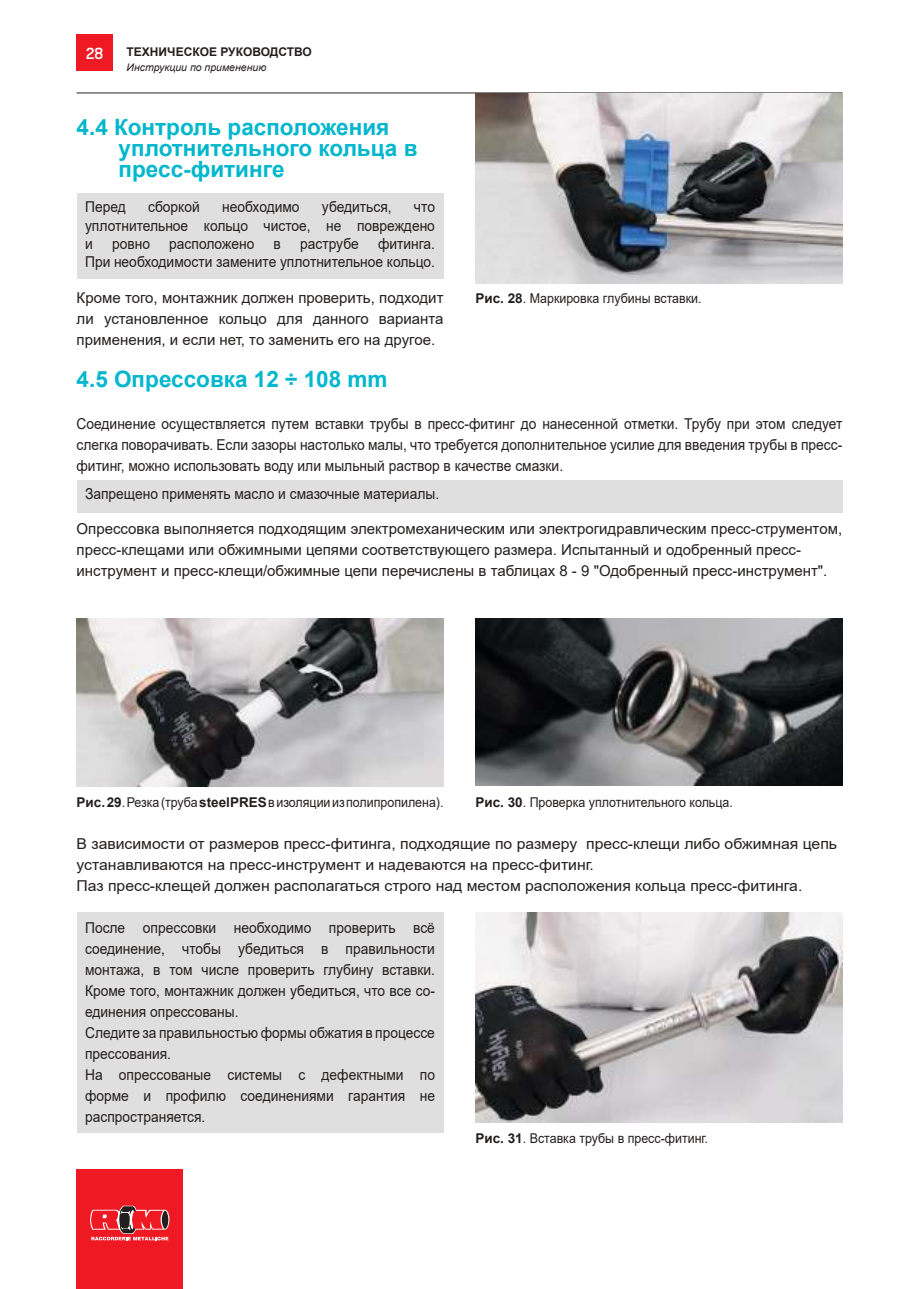
<style>
.page{position:relative;width:919px;height:1289px;background:#fff}
.page>*{position:absolute;margin:0;border:0;box-sizing:border-box;transform-origin:0 0}
.t1{font:700 22.5px/21px "Arial";color:#02b7cd}
.t2{font:15px/21px "Arial";color:#241f1f;text-align:justify;scale:.92 1}
.t3{font:15px/21px "Arial";color:#241f1f;text-align:justify}
.t4{font:15px/21px "Arial";color:#241f1f;scale:1.05 1}
.t5{font:500 15px "Heron Sans";color:#fff}
.t6{font:13.5px "Arial";color:#241f1f;scale:.92 1}
.t7{font:700 12px "Arial";color:#241f1f}
.t8{font:italic 10.5px "Arial";color:#241f1f}
.s1{font-weight:700}
</style>
<div class="page">
<hr style="left:77px;top:93px;width:765px;height:1px;background:#241f1f">
<div style="left:77px;top:1169px;width:106px;height:119px;background:#ef1923"></div>
<svg style="left:90px;top:1205px;width:79px;height:35px"></svg>
<div style="left:77px;top:35px;width:36px;height:36px;background:#ef1923"></div>
<img style="left:475px;top:912px;width:367px;height:210px">
<div style="left:77px;top:912px;width:366px;height:220px;background:#e0dfdf"></div>
<div style="left:77px;top:480px;width:765px;height:33px;background:#e0dfdf"></div>
<div style="left:77px;top:193px;width:366px;height:85px;background:#e0dfdf"></div>
<img style="left:77px;top:618px;width:366px;height:168px">
<img style="left:475px;top:93px;width:367px;height:191px">
<img style="left:475px;top:618px;width:367px;height:167px">
<p class="t5" style="left:86px;top:45px;width:18px">28</p>
<p class="t7" style="left:126px;top:44px;width:187px">ТЕХНИЧЕСКОЕ РУКОВОДСТВО</p>
<p class="t8" style="left:126px;top:60px;width:141px">Инструкции по применению</p>
<h1 class="t1" style="left:119px;top:117px;width:300px;text-indent:-42px">4.4 Контроль расположения уплотнительного кольца в пресс-фитинге</h1>
<p class="t2" style="left:85px;top:197px;width:46px">Перед</p>
<p class="t2" style="left:148px;top:197px;width:58px">сборкой</p>
<p class="t2" style="left:222px;top:197px;width:86px">необходимо</p>
<p class="t2" style="left:322px;top:197px;width:77px">убедиться,</p>
<p class="t2" style="left:85px;top:198px;width:382px;line-height:18px;text-indent:329px">что уплотнительное кольцо чистое, не повреждено и</p>
<p class="t2" style="left:112px;top:233px;width:43px">ровно</p>
<p class="t2" style="left:169px;top:233px;width:94px">расположено</p>
<p class="t2" style="left:273px;top:233px;width:9px">в</p>
<p class="t2" style="left:300px;top:233px;width:65px">раструбе</p>
<p class="t2" style="left:85px;top:234px;width:382px;line-height:18px;text-align:right">фитинга.<br>При необходимости замените уплотнительное кольцо.</p>
<p class="t3" style="left:77px;top:287px;width:368px">Кроме того, монтажник должен проверить, подходит ли установленное кольцо для данного варианта применения, и если нет, то заменить его на другое.</p>
<h1 class="t1" style="left:77px;top:369px;width:312px">4.5 Опрессовка 12 ÷ 108 mm</h1>
<p class="t6" style="left:475px;top:289px;width:247px"><span class="s1">Рис. 28</span>. Маркировка глубины вставки.</p>
<p class="t2" style="left:77px;top:413px;width:833px">Соединение осуществляется путем вставки трубы в пресс-фитинг до нанесенной отметки. Трубу при этом следует слегка поворачивать. Если зазоры настолько малы, что требуется дополнительное усилие для введения трубы в пресс&shy;фитинг, можно использовать воду или мыльный раствор в качестве смазки.</p>
<p class="t2" style="left:85px;top:483px;width:386px">Запрещено применять масло и смазочные материалы.</p>
<p class="t3" style="left:77px;top:518px;width:767px;text-align:left">Опрессовка выполняется подходящим электромеханическим или электрогидравлическим пресс-струментом, пресс-клещами или обжимными цепями соответствующего размера. Испытанный и одобренный пресс&shy;инструмент и пресс-клещи/обжимные цепи перечислены в таблицах 8 - 9 "Одобренный пресс-инструмент".</p>
<p class="t6" style="left:77px;top:793px;width:400px"><span class="s1">Рис. 29</span>. Резка (труба <span class="s1">steelPRES</span> в изоляции из полипропилена).</p>
<p class="t6" style="left:475px;top:793px;width:281px"><span class="s1">Рис. 30</span>. Проверка уплотнительного кольца.</p>
<p class="t4" style="left:77px;top:833px;width:725px">В зависимости от размеров пресс-фитинга, подходящие по размеру пресс-клещи либо обжимная цепь устанавливаются на пресс-инструмент и надеваются на пресс-фитинг.<br>Паз пресс-клещей должен располагаться строго над местом расположения кольца пресс-фитинга.</p>
<p class="t2" style="left:85px;top:917px;width:382px;text-align:left">После опрессовки необходимо проверить всё соединение, чтобы убедиться в правильности монтажа, в том числе проверить глубину вставки.<br>Кроме того, монтажник должен убедиться, что все со&shy;единения опрессованы.<br>Следите за правильностью формы обжатия в процессе прессования.<br>На опрессованые системы с дефектными по форме и профилю соединениями гарантия не распространяется.</p>
<p class="t6" style="left:475px;top:1129px;width:254px"><span class="s1">Рис. 31</span>. Вставка трубы в пресс-фитинг.</p>
</div>
